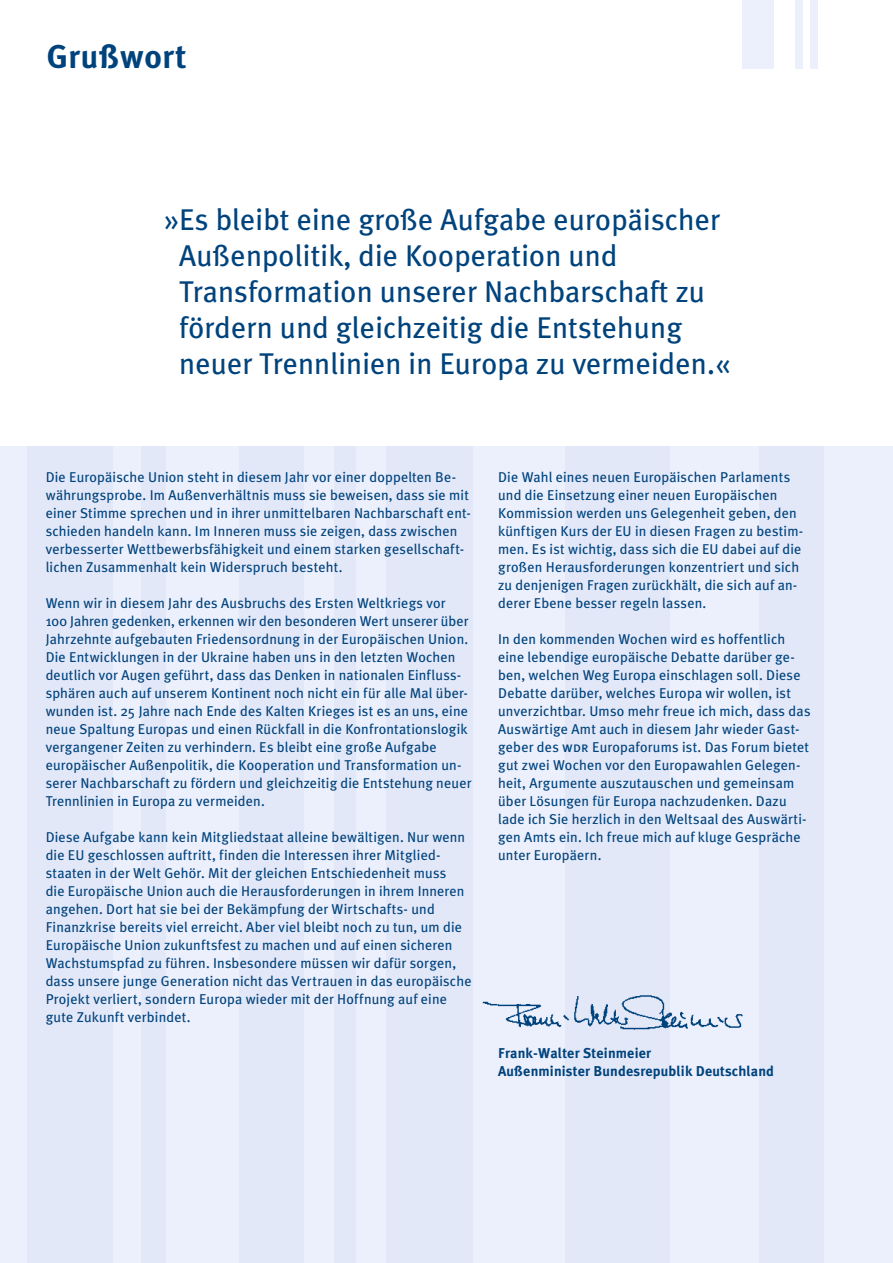
<style>
.page{position:relative;width:893px;height:1263px;background:#fff}
.page>*{position:absolute;margin:0;border:0;box-sizing:border-box;transform-origin:0 0}
.t1{font:700 33px "Meta Plus";letter-spacing:.02em;color:#00437c}
.t2{font:30px/36px "Meta Plus";letter-spacing:.005em;color:#00437c}
.t3{font:14.25px/18px "Meta Plus";letter-spacing:.01em;color:#00437c}
.t4{font:700 14.25px/18px "Meta Plus";letter-spacing:.01em;color:#00437c}
.s1{font-family:"Meta Plus Book Caps"}
</style>
<div class="page">
<div style="left:0;top:446px;width:893px;height:817px;background:#eceffc"></div>
<div style="left:141px;top:446px;width:25px;height:817px;background:#e3e8f9"></div>
<div style="left:240px;top:446px;width:64px;height:817px;background:#e3e8f9"></div>
<div style="left:386px;top:446px;width:86px;height:817px;background:#e3e8f9"></div>
<div style="left:27px;top:446px;width:85px;height:817px;background:#e3e8f9"></div>
<div style="left:335px;top:446px;width:21px;height:817px;background:#e3e8f9"></div>
<div style="left:565px;top:446px;width:104px;height:817px;background:#e3e8f9"></div>
<div style="left:759px;top:446px;width:65px;height:817px;background:#e3e8f9"></div>
<div style="left:742px;top:0;width:32px;height:68px;background:#eceffc"></div>
<div style="left:810px;top:0;width:8px;height:68px;background:#eceffc"></div>
<div style="left:795px;top:0;width:8px;height:68px;background:#eceffc"></div>
<img style="left:482px;top:995px;width:261px;height:35px">
<h1 class="t1" style="left:47px;top:38px;width:141px">Grußwort</h1>
<h2 class="t2" style="left:179px;top:201px;width:553px;text-indent:-15px">»Es bleibt eine große Aufgabe europäischer Außenpolitik, die Kooperation und Transformation unserer Nachbarschaft zu fördern und gleichzeitig die Entstehung neuer Trennlinien in Europa zu vermeiden.«</h2>
<p class="t3" style="left:46px;top:468px;width:427px">Die Europäische Union steht in diesem Jahr vor einer doppelten Be&shy;währungsprobe. Im Außenverhältnis muss sie beweisen, dass sie mit einer Stimme sprechen und in ihrer unmittelbaren Nachbarschaft ent&shy;schieden handeln kann. Im Inneren muss sie zeigen, dass zwischen verbesserter Wettbewerbsfähigkeit und einem starken gesellschaft&shy;lichen Zusammenhalt kein Widerspruch besteht.</p>
<p class="t3" style="left:46px;top:594px;width:427px">Wenn wir in diesem Jahr des Ausbruchs des Ersten Weltkriegs vor<br>100 Jahren gedenken, erkennen wir den besonderen Wert unserer über Jahrzehnte aufgebauten Friedensordnung in der Europäischen Union.<br>Die Entwicklungen in der Ukraine haben uns in den letzten Wochen deutlich vor Augen geführt, dass das Denken in nationalen Einfluss&shy;sphären auch auf unserem Kontinent noch nicht ein für alle Mal über&shy;wunden ist. 25 Jahre nach Ende des Kalten Krieges ist es an uns, eine neue Spaltung Europas und einen Rückfall in die Konfrontationslogik vergangener Zeiten zu verhindern. Es bleibt eine große Aufgabe europäischer Außenpolitik, die Kooperation und Transformation un&shy;serer Nachbarschaft zu fördern und gleichzeitig die Entstehung neuer Trennlinien in Europa zu vermeiden.</p>
<p class="t3" style="left:46px;top:828px;width:427px">Diese Aufgabe kann kein Mitgliedstaat alleine bewältigen. Nur wenn die EU geschlossen auftritt, finden die Interessen ihrer Mitglied&shy;staaten in der Welt Gehör. Mit der gleichen Entschiedenheit muss<br>die Europäische Union auch die Herausforderungen in ihrem Inneren angehen. Dort hat sie bei der Bekämpfung der Wirtschafts- und Finanzkrise bereits viel erreicht. Aber viel bleibt noch zu tun, um die Europäische Union zukunftsfest zu machen und auf einen sicheren Wachstumspfad zu führen. Insbesondere müssen wir dafür sorgen, dass unsere junge Generation nicht das Vertrauen in das europäische Projekt verliert, sondern Europa wieder mit der Hoffnung auf eine gute Zukunft verbindet.</p>
<p class="t3" style="left:498px;top:468px;width:307px">Die Wahl eines neuen Europäischen Parlaments und die Einsetzung einer neuen Europäischen Kommission werden uns Gelegenheit geben, den künftigen Kurs der EU in diesen Fragen zu bestim&shy;men. Es ist wichtig, dass sich die EU dabei auf die großen Herausforderungen konzentriert und sich zu denjenigen Fragen zurückhält, die sich auf an&shy;derer Ebene besser regeln lassen.</p>
<p class="t3" style="left:498px;top:630px;width:314px">In den kommenden Wochen wird es hoffentlich eine lebendige europäische Debatte darüber ge&shy;ben, welchen Weg Europa einschlagen soll. Diese Debatte darüber, welches Europa wir wollen, ist unverzichtbar. Umso mehr freue ich mich, dass das Auswärtige Amt auch in diesem Jahr wieder Gast&shy;geber des <span class="s1">wdr</span> Europaforums ist. Das Forum bietet gut zwei Wochen vor den Europawahlen Gelegen&shy;heit, Argumente auszutauschen und gemeinsam über Lösungen für Europa nachzudenken. Dazu lade ich Sie herzlich in den Weltsaal des Auswärti&shy;gen Amts ein. Ich freue mich auf kluge Gespräche unter Europäern.</p>
<p class="t4" style="left:498px;top:1044px;width:277px">Frank-Walter Steinmeier<br>Außenminister Bundesrepublik Deutschland</p>
</div>
